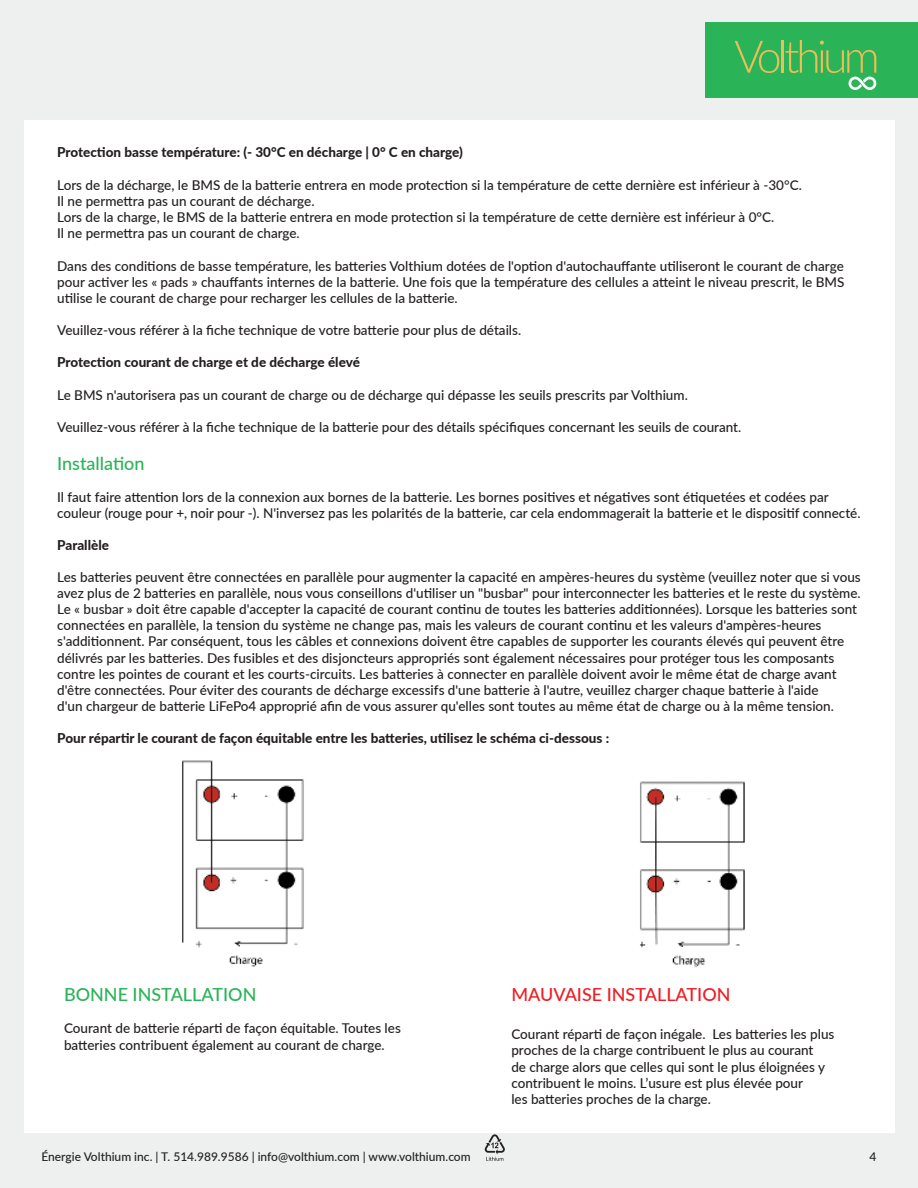
<style>
.page{position:relative;width:918px;height:1188px;background:#eef0ef}
.page>*{position:absolute;margin:0;border:0;box-sizing:border-box;transform-origin:0 0}
.t1{font:500 18px "Lato";color:#2ab357}
.t2{font:500 18px "Lato";color:#ee1d23}
.t3{font:500 13.5px/16.2px "Lato";color:#231f20}
.t4{font:800 13.5px "Lato";color:#231f20}
.t5{font:500 12px "Lato";color:#231f20}
</style>
<div class="page">
<svg style="left:485px;top:1134px;width:20px;height:27px"></svg>
<div style="left:706px;top:22px;width:212px;height:75px;background:#2ab357"></div>
<svg style="left:735px;top:41px;width:44px;height:32px"></svg>
<hr style="left:782px;top:40px;width:2px;height:33px;background:#edbd57">
<svg style="left:785px;top:40px;width:92px;height:50px"></svg>
<div style="left:24px;top:120px;width:871px;height:1012px;background:#fff"></div>
<img style="left:182px;top:760px;width:122px;height:207px">
<img style="left:640px;top:781px;width:105px;height:187px">
<p class="t4" style="left:57px;top:142px;width:407px">Protection basse température: (- 30°C en décharge | 0° C en charge)</p>
<p class="t3" style="left:57px;top:176px;width:746px">Lors de la décharge, le BMS de la batterie entrera en mode protection si la température de cette dernière est inférieur à -30°C.<br>Il ne permettra pas un courant de décharge.<br>Lors de la charge, le BMS de la batterie entrera en mode protection si la température de cette dernière est inférieur à 0°C.<br>Il ne permettra pas un courant de charge.</p>
<p class="t3" style="left:57px;top:257px;width:789px;text-align:justify">Dans des conditions de basse température, les batteries Volthium dotées de l'option d'autochauffante utiliseront le courant de charge pour activer les « pads » chauffants internes de la batterie. Une fois que la température des cellules a atteint le niveau prescrit, le BMS utilise le courant de charge pour recharger les cellules de la batterie.</p>
<p class="t3" style="left:57px;top:322px;width:466px">Veuillez-vous référer à la fiche technique de votre batterie pour plus de détails.</p>
<p class="t4" style="left:57px;top:352px;width:304px">Protection courant de charge et de décharge élevé</p>
<p class="t3" style="left:57px;top:386px;width:632px">Le BMS n'autorisera pas un courant de charge ou de décharge qui dépasse les seuils prescrits par Volthium.</p>
<p class="t3" style="left:57px;top:419px;width:686px">Veuillez-vous référer à la fiche technique de la batterie pour des détails spécifiques concernant les seuils de courant.</p>
<h1 class="t1" style="left:57px;top:450px;width:89px">Installation</h1>
<p class="t3" style="left:57px;top:488px;width:805px">Il faut faire attention lors de la connexion aux bornes de la batterie. Les bornes positives et négatives sont étiquetées et codées par couleur (rouge pour +, noir pour -). N'inversez pas les polarités de la batterie, car cela endommagerait la batterie et le dispositif connecté.</p>
<p class="t4" style="left:57px;top:535px;width:53px">Parallèle</p>
<p class="t3" style="left:57px;top:568px;width:805px">Les batteries peuvent être connectées en parallèle pour augmenter la capacité en ampères-heures du système (veuillez noter que si vous avez plus de 2 batteries en parallèle, nous vous conseillons d'utiliser un "busbar" pour interconnecter les batteries et le reste du système.<br>Le « busbar » doit être capable d'accepter la capacité de courant continu de toutes les batteries additionnées). Lorsque les batteries sont connectées en parallèle, la tension du système ne change pas, mais les valeurs de courant continu et les valeurs d'ampères-heures s'additionnent. Par conséquent, tous les câbles et connexions doivent être capables de supporter les courants élevés qui peuvent être délivrés par les batteries. Des fusibles et des disjoncteurs appropriés sont également nécessaires pour protéger tous les composants contre les pointes de courant et les courts-circuits. Les batteries à connecter en parallèle doivent avoir le même état de charge avant d'être connectées. Pour éviter des courants de décharge excessifs d'une batterie à l'autre, veuillez charger chaque batterie à l'aide<br>d'un chargeur de batterie LiFePo4 approprié afin de vous assurer qu'elles sont toutes au même état de charge ou à la même tension.</p>
<p class="t4" style="left:57px;top:728px;width:553px">Pour répartir le courant de façon équitable entre les batteries, utilisez le schéma ci-dessous :</p>
<h1 class="t1" style="left:64px;top:982px;width:194px">BONNE INSTALLATION</h1>
<p class="t3" style="left:64px;top:1020px;width:338px">Courant de batterie réparti de façon équitable. Toutes les batteries contribuent également au courant de charge.</p>
<h1 class="t2" style="left:511px;top:982px;width:221px">MAUVAISE INSTALLATION</h1>
<p class="t3" style="left:511px;top:1026px;width:325px">Courant réparti de façon inégale. Les batteries les plus proches de la charge contribuent le plus au courant<br>de charge alors que celles qui sont le plus éloignées y contribuent le moins. L’usure est plus élevée pour<br>les batteries proches de la charge.</p>
<p class="t5" style="left:41px;top:1148px;width:431px">Énergie Volthium inc. | T. 514.989.9586 | info@volthium.com | www.volthium.com</p>
<p class="t5" style="left:869px;top:1148px;width:8px">4</p>
</div>
